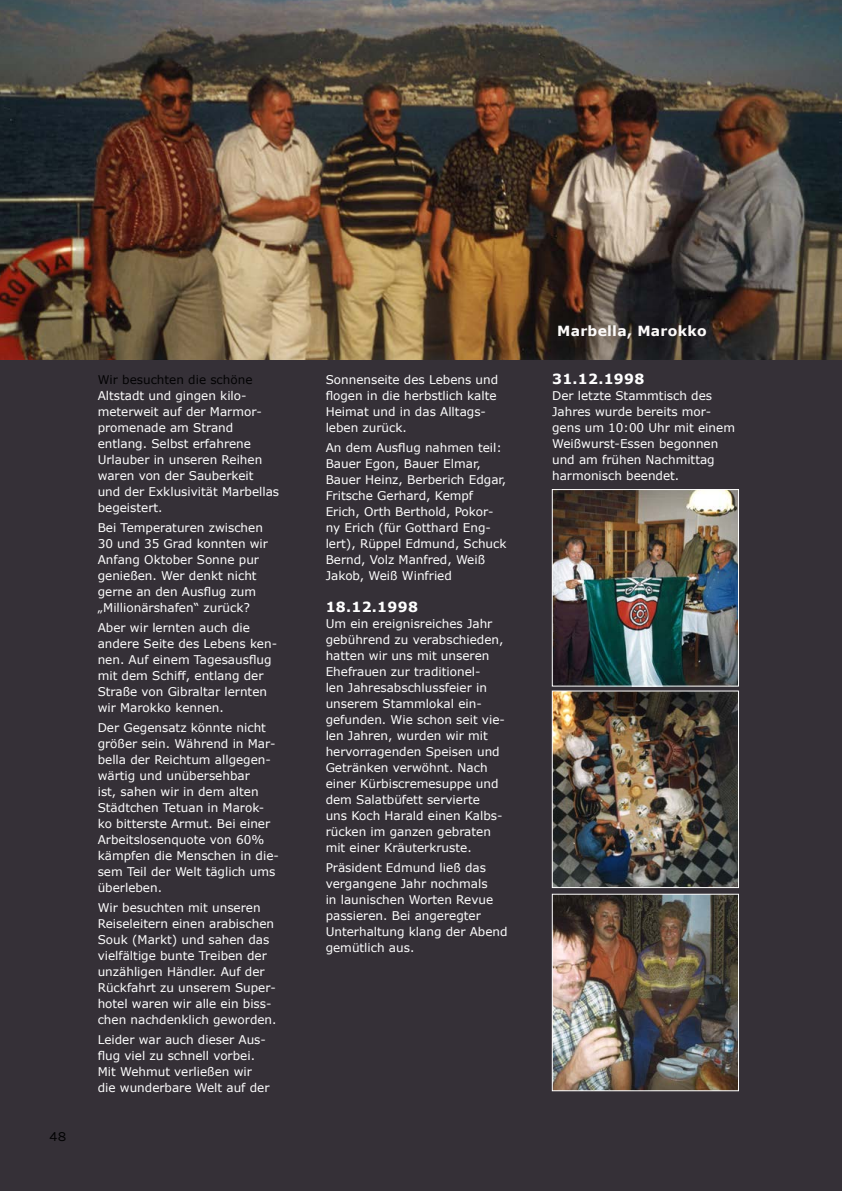
<style>
.page{position:relative;width:842px;height:1191px;background:#353037}
.page>*{position:absolute;margin:0;border:0;box-sizing:border-box;transform-origin:0 0}
.t1{font:700 14px "Verdana";letter-spacing:.02em;color:#fff}
.t2{font:700 14px "Verdana";letter-spacing:.02em;color:#fdfbfa}
.t3{font:14px "Karla";color:#020203}
.t4{font:12px/16px "Verdana";color:#fff}
.t5{font:12px "Verdana";color:#020203}
</style>
<div class="page">
<img style="left:554px;top:491px;width:183px;height:193px">
<div style="left:552px;top:489px;width:187px;height:197px;border:1px solid #fff"></div>
<img style="left:554px;top:692px;width:183px;height:194px">
<div style="left:552px;top:690px;width:187px;height:198px;border:1px solid #fff"></div>
<img style="left:554px;top:895px;width:183px;height:194px">
<div style="left:552px;top:893px;width:187px;height:198px;border:1px solid #fff"></div>
<img style="left:0;top:0;width:841px;height:359px">
<p class="t3" style="left:50px;top:1128px;width:18px">48</p>
<p class="t5" style="left:98px;top:371px;width:156px">Wir besuchten die schöne</p>
<p class="t4" style="left:98px;top:387px;width:183px">Altstadt und gingen kilo&shy;meterweit auf der Marmor&shy;promenade am Strand entlang. Selbst erfahrene<br>Urlauber in unseren Reihen waren von der Sauberkeit und der Exklusivität Marbellas begeistert.</p>
<p class="t4" style="left:98px;top:519px;width:172px">Bei Temperaturen zwischen<br>30 und 35 Grad konnten wir<br>Anfang Oktober Sonne pur genießen. Wer denkt nicht gerne an den Ausflug zum „Millionärshafen“ zurück?</p>
<p class="t4" style="left:98px;top:619px;width:181px">Aber wir lernten auch die andere Seite des Lebens ken&shy;nen. Auf einem Tagesausflug mit dem Schiff, entlang der<br>Straße von Gibraltar lernten wir Marokko kennen.</p>
<p class="t4" style="left:98px;top:719px;width:183px">Der Gegensatz könnte nicht größer sein. Während in Mar&shy;bella der Reichtum allgegen&shy;wärtig und unübersehbar<br>ist, sahen wir in dem alten<br>Städtchen Tetuan in Marok&shy;ko bitterste Armut. Bei einer<br>Arbeitslosenquote von 60% kämpfen die Menschen in die&shy;sem Teil der Welt täglich ums überleben.</p>
<p class="t4" style="left:98px;top:899px;width:180px">Wir besuchten mit unseren<br>Reiseleitern einen arabischen<br>Souk (Markt) und sahen das vielfältige bunte Treiben der unzähligen Händler. Auf der<br>Rückfahrt zu unserem Super&shy;hotel waren wir alle ein biss&shy;chen nachdenklich geworden.</p>
<p class="t4" style="left:98px;top:1031px;width:173px">Leider war auch dieser Aus&shy;flug viel zu schnell vorbei.<br>Mit Wehmut verließen wir die wunderbare Welt auf der</p>
<p class="t4" style="left:326px;top:372px;width:174px">Sonnenseite des Lebens und flogen in die herbstlich kalte<br>Heimat und in das Alltags&shy;leben zurück.</p>
<p class="t4" style="left:326px;top:440px;width:182px">An dem Ausflug nahmen teil:<br>Bauer Egon, Bauer Elmar,<br>Bauer Heinz, Berberich Edgar,<br>Fritsche Gerhard, Kempf<br>Erich, Orth Berthold, Pokor&shy;ny Erich (für Gotthard Eng&shy;lert), Rüppel Edmund, Schuck<br>Bernd, Volz Manfred, Weiß<br>Jakob, Weiß Winfried</p>
<p class="t1" style="left:326px;top:597px;width:94px">18.12.1998</p>
<p class="t4" style="left:326px;top:616px;width:181px">Um ein ereignisreiches Jahr gebührend zu verabschieden, hatten wir uns mit unseren<br>Ehefrauen zur traditionel-<br>len Jahresabschlussfeier in unserem Stammlokal ein&shy;gefunden. Wie schon seit vie&shy;len Jahren, wurden wir mit hervorragenden Speisen und<br>Getränken verwöhnt. Nach einer Kürbiscremesuppe und dem Salatbüfett servierte<br>uns Koch Harald einen Kalbs&shy;rücken im ganzen gebraten mit einer Kräuterkruste.</p>
<p class="t4" style="left:326px;top:859px;width:183px">Präsident Edmund ließ das vergangene Jahr nochmals<br>in launischen Worten Revue passieren. Bei angeregter<br>Unterhaltung klang der Abend gemütlich aus.</p>
<p class="t2" style="left:557px;top:321px;width:151px">Marbella, Marokko</p>
<p class="t1" style="left:552px;top:369px;width:94px">31.12.1998</p>
<p class="t4" style="left:552px;top:388px;width:184px">Der letzte Stammtisch des<br>Jahres wurde bereits mor&shy;gens um 10:00 Uhr mit einem<br>Weißwurst-Essen begonnen und am frühen Nachmittag harmonisch beendet.</p>
</div>
